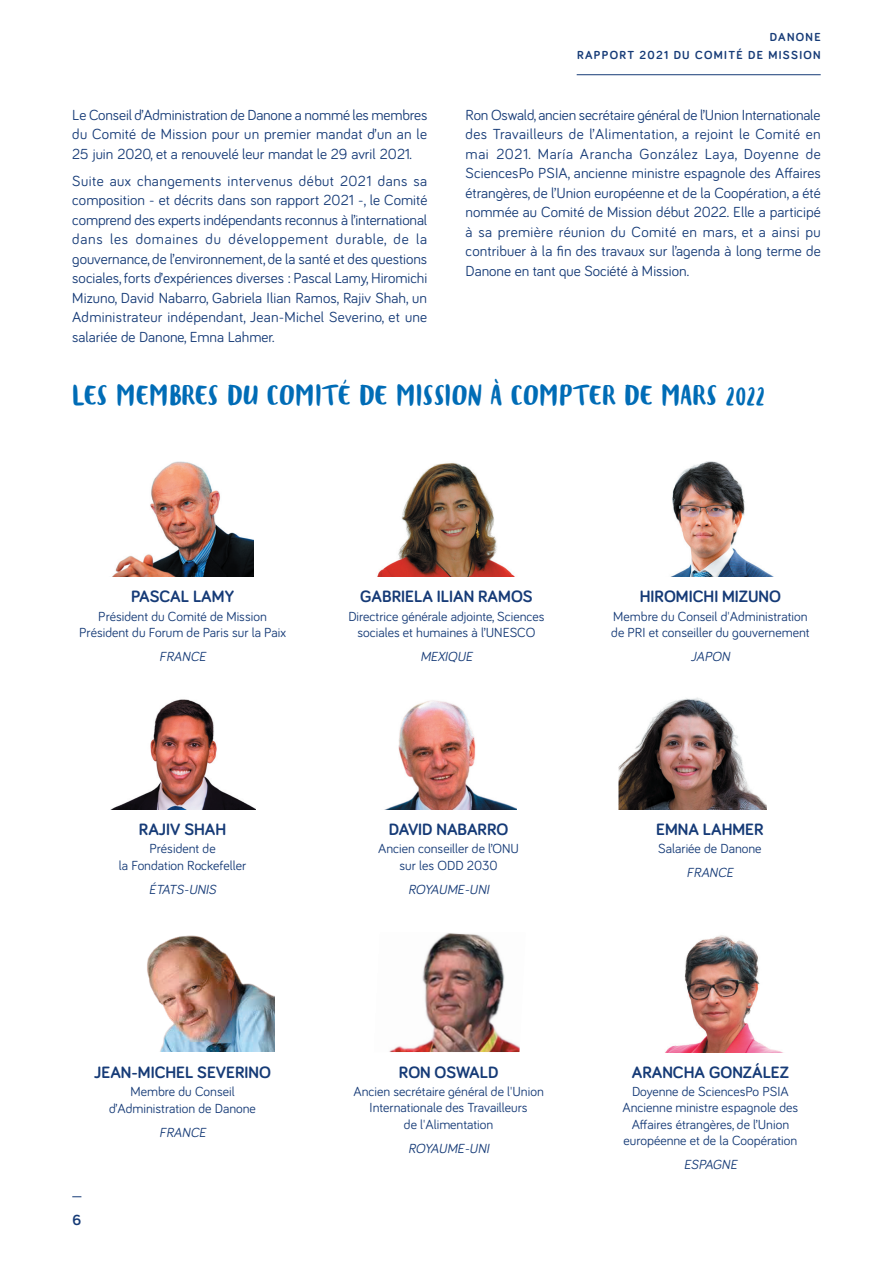
<style>
.page{position:relative;width:893px;height:1263px;background:#fff}
.page>*{position:absolute;margin:0;border:0;box-sizing:border-box;transform-origin:0 0}
.t1{font:22.5px "Blog Script";color:#006cb6}
.t2{font:700 16.95px "Bariol";color:#163b77}
.t3{font:15px/19.5px "Bariol";color:#163b77;text-align:justify}
.t4{font:700 15px "Bariol";color:#163b77}
.t5{font:13.5px/17px "Bariol";color:#163b77;text-align:center}
.t6{font:italic 13.5px "Bariol";color:#163b77}
.t7{font:700 12px/18px "Bariol";letter-spacing:.11em;color:#163b77;text-align:right}
</style>
<div class="page">
<hr style="left:577px;top:74px;width:244px;height:1px;background:#163b77">
<img style="left:112px;top:699px;width:143px;height:110px">
<img style="left:147px;top:935px;width:128px;height:117px">
<img style="left:665px;top:935px;width:116px;height:117px">
<img style="left:113px;top:461px;width:140px;height:115px">
<img style="left:377px;top:463px;width:137px;height:113px">
<img style="left:672px;top:461px;width:101px;height:115px">
<img style="left:619px;top:697px;width:147px;height:112px">
<img style="left:386px;top:700px;width:131px;height:109px">
<img style="left:389px;top:933px;width:131px;height:119px">
<p class="t3" style="left:72px;top:104px;width:357px">Le Conseil d’Administration de Danone a nommé les membres du Comité de Mission pour un premier mandat d’un an le 25 juin 2020, et a renouvelé leur mandat le 29 avril 2021.</p>
<p class="t3" style="left:72px;top:170px;width:357px">Suite aux changements intervenus début 2021 dans sa composition - et décrits dans son rapport 2021 -, le Comité comprend des experts indépendants reconnus à l’international dans les domaines du développement durable, de la gouvernance, de l’environnement, de la santé et des questions sociales, forts d’expériences diverses : Pascal Lamy, Hiromichi Mizuno, David Nabarro, Gabriela Ilian Ramos, Rajiv Shah, un Administrateur indépendant, Jean-Michel Severino, et une salariée de Danone, Emna Lahmer.</p>
<p class="t7" style="left:577px;top:27px;width:245px">DANONE<br>RAPPORT 2021 DU COMITÉ DE MISSION</p>
<p class="t3" style="left:466px;top:104px;width:357px">Ron Oswald, ancien secrétaire général de l’Union Internationale des Travailleurs de l’Alimentation, a rejoint le Comité en mai 2021. María Arancha González Laya, Doyenne de SciencesPo PSIA, ancienne ministre espagnole des Affaires étrangères, de l’Union européenne et de la Coopération, a été nommée au Comité de Mission début 2022. Elle a participé à sa première réunion du Comité en mars, et a ainsi pu contribuer à la fin des travaux sur l’agenda à long terme de Danone en tant que Société à Mission.</p>
<h1 class="t1" style="left:72px;top:383px;width:694px">LES MEMBRES DU COMITÉ DE MISSION À COMPTER DE MARS 2022</h1>
<p class="t2" style="left:131px;top:585px;width:104px">PASCAL LAMY</p>
<p class="t5" style="left:79px;top:607px;width:208px">Président du Comité de Mission<br>Président du Forum de Paris sur la Paix</p>
<p class="t6" style="left:159px;top:647px;width:51px">FRANCE</p>
<p class="t2" style="left:360px;top:585px;width:174px">GABRIELA ILIAN RAMOS</p>
<p class="t5" style="left:348px;top:607px;width:198px">Directrice générale adjointe, Sciences sociales et humaines à l’UNESCO</p>
<p class="t6" style="left:420px;top:647px;width:57px">MEXIQUE</p>
<p class="t2" style="left:139px;top:818px;width:89px">RAJIV SHAH</p>
<p class="t5" style="left:119px;top:840px;width:129px">Président de<br>la Fondation Rockefeller</p>
<p class="t6" style="left:149px;top:880px;width:72px">ÉTATS-UNIS</p>
<p class="t2" style="left:389px;top:818px;width:121px">DAVID NABARRO</p>
<p class="t5" style="left:378px;top:840px;width:142px">Ancien conseiller de l’ONU sur les ODD 2030</p>
<p class="t6" style="left:408px;top:880px;width:86px">ROYAUME-UNI</p>
<p class="t2" style="left:94px;top:1060px;width:178px">JEAN-MICHEL SEVERINO</p>
<p class="t5" style="left:109px;top:1082px;width:148px">Membre du Conseil d’Administration de Danone</p>
<p class="t6" style="left:159px;top:1123px;width:51px">FRANCE</p>
<p class="t4" style="left:72px;top:1209px;width:10px">6</p>
<p class="t2" style="left:399px;top:1060px;width:101px">RON OSWALD</p>
<p class="t5" style="left:353px;top:1082px;width:192px;line-height:16.5px">Ancien secrétaire général de l'Union<br>Internationale des Travailleurs<br>de l'Alimentation</p>
<p class="t6" style="left:408px;top:1139px;width:86px">ROYAUME-UNI</p>
<p class="t2" style="left:640px;top:585px;width:143px">HIROMICHI MIZUNO</p>
<p class="t5" style="left:611px;top:607px;width:200px;text-align:left">Membre du Conseil d'Administration de PRI et conseiller du gouvernement</p>
<p class="t6" style="left:691px;top:647px;width:43px">JAPON</p>
<p class="t2" style="left:656px;top:818px;width:109px">EMNA LAHMER</p>
<p class="t5" style="left:658px;top:840px;width:105px">Salariée de Danone</p>
<p class="t6" style="left:687px;top:863px;width:51px">FRANCE</p>
<p class="t2" style="left:632px;top:1060px;width:159px">ARANCHA GONZÁLEZ</p>
<p class="t5" style="left:622px;top:1082px;width:177px;line-height:16.5px">Doyenne de SciencesPo PSIA<br>Ancienne ministre espagnole des<br>Affaires étrangères, de l’Union européenne et de la Coopération</p>
<p class="t6" style="left:684px;top:1155px;width:58px">ESPAGNE</p>
</div>
